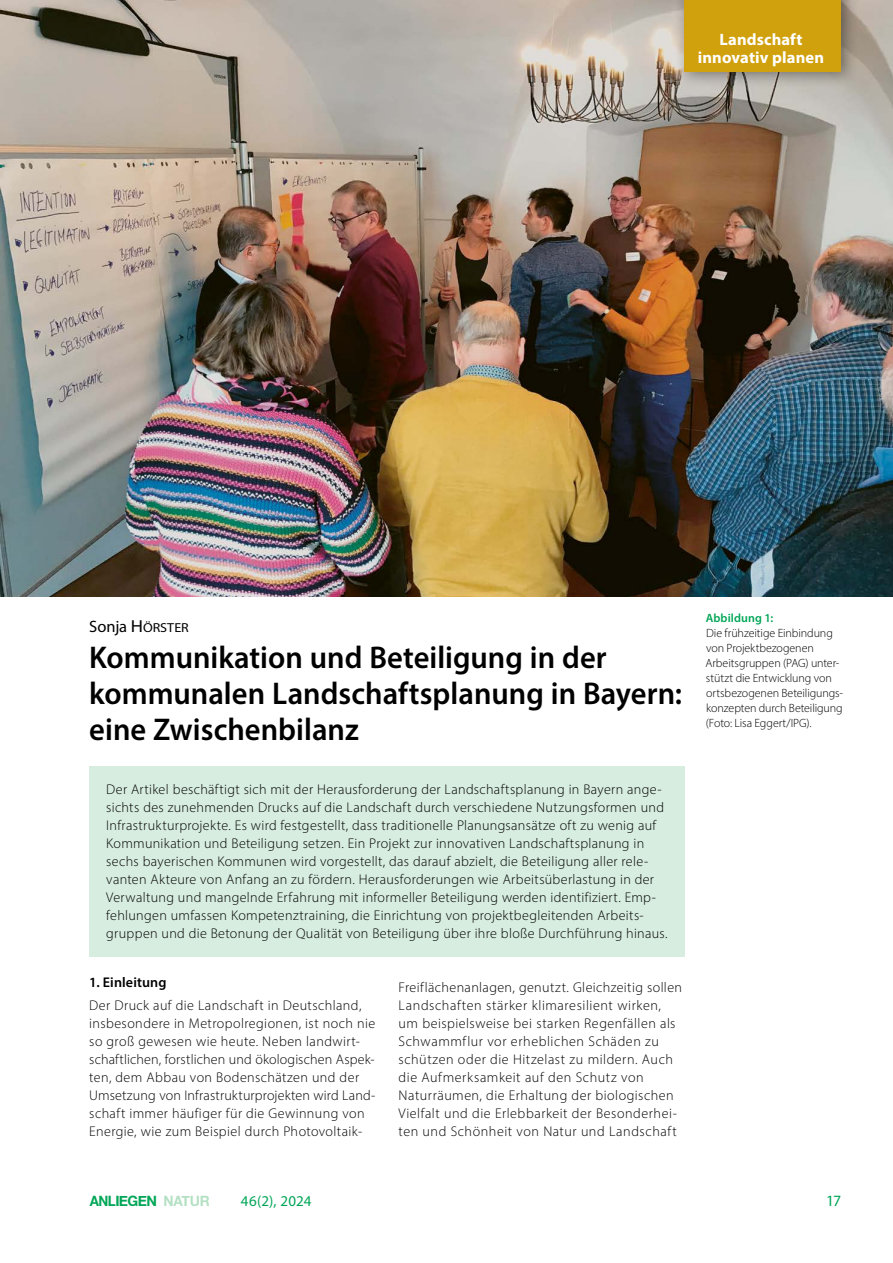
<style>
.page{position:relative;width:893px;height:1263px;background:#fff}
.page>*{position:absolute;margin:0;border:0;box-sizing:border-box;transform-origin:0 0}
.H__Haupttitel{font:600 31.5px/36px "Myriad Pro";color:#000}
.t1{font:700 16.5px/17.2px "Myriad Pro";letter-spacing:.005em;color:#fff;text-align:center}
.t2{font:15.75px "Myriad Pro";color:#00a657}
.t3{font:15px "Myriad Pro";letter-spacing:.005em;color:#00a657}
.t4{font:700 14.25px "Helvetica Neue";letter-spacing:-.035em;color:#00a657;scale:.94 1}
.P__Fließtext_2Sp{font:300 14.1px/18px "Myriad Pro";letter-spacing:.025em;color:#000}
.H1__Headline_Fliess{font:600 14.1px "Myriad Pro";letter-spacing:.01em;color:#000}
.Autor{font:13.05px "Myriad Pro";color:#000;scale:1.08 1}
.Bildlegende_linksbündig{font:300 12px/15px "Myriad Pro";letter-spacing:-.005em;color:#000}
.Bildlegende_Headline_linksbündig{font:600 12px "Myriad Pro";letter-spacing:.01em;color:#00a657}
.s1{font-size:16.5px}
.s2{font-size:17.4px}
.s3{color:rgb(104 193 135/.5)}
</style>
<div class="page">
<div style="left:89px;top:766px;width:596px;height:190px;background:#d7eddf"></div>
<img style="left:0;top:0;width:893px;height:596px">
<div style="left:674px;top:0;width:184px;height:89px;background:#000;opacity:.4"></div>
<div style="left:685px;top:0;width:156px;height:71px;background:#d1a10d"></div>
<p class="t1" style="left:698px;top:31px;width:128px">Landschaft innovativ planen</p>
<p class="Autor" style="left:89px;top:619px;width:94px"><span class="s1">Sonja</span> <span class="s2">H</span>ÖRSTER</p>
<p class="H__Haupttitel" style="left:89px;top:638px;width:594px">Kommunikation und Beteiligung in der kommunalen Landschaftsplanung in Bayern: eine Zwischenbilanz</p>
<p class="P__Fließtext_2Sp" style="left:106px;top:780px;width:563px">Der Artikel beschäftigt sich mit der Herausforderung der Landschaftsplanung in Bayern ange&shy;sichts des zunehmenden Drucks auf die Landschaft durch verschiedene Nutzungsformen und Infrastrukturprojekte. Es wird festgestellt, dass traditionelle Planungsansätze oft zu wenig auf Kommunikation und Beteiligung setzen. Ein Projekt zur innovativen Landschaftsplanung in sechs bayerischen Kommunen wird vorgestellt, das darauf abzielt, die Beteiligung aller rele&shy;vanten Akteure von Anfang an zu fördern. Herausforderungen wie Arbeitsüberlastung in der Verwaltung und mangelnde Erfahrung mit informeller Beteiligung werden identifiziert. Emp&shy;fehlungen umfassen Kompetenztraining, die Einrichtung von projektbegleitenden Arbeits&shy;gruppen und die Betonung der Qualität von Beteiligung über ihre bloße Durchführung hinaus.</p>
<h1 class="H1__Headline_Fliess" style="left:89px;top:973px;width:79px">1. Einleitung</h1>
<p class="P__Fließtext_2Sp" style="left:89px;top:996px;width:287px">Der Druck auf die Landschaft in Deutschland, insbesondere in Metropolregionen, ist noch nie so groß gewesen wie heute. Neben landwirt&shy;schaftlichen, forstlichen und ökologischen Aspek&shy;ten, dem Abbau von Bodenschätzen und der Umsetzung von Infrastrukturprojekten wird Land&shy;schaft immer häufiger für die Gewinnung von Energie, wie zum Beispiel durch Photovoltaik--</p>
<p class="P__Fließtext_2Sp" style="left:399px;top:978px;width:285px">Freiflächenanlagen, genutzt. Gleichzeitig sollen Landschaften stärker klimaresilient wirken, um beispielsweise bei starken Regenfällen als Schwammflur vor erheblichen Schäden zu schützen oder die Hitzelast zu mildern. Auch die Aufmerksamkeit auf den Schutz von Naturräumen, die Erhaltung der biologischen Vielfalt und die Erlebbarkeit der Besonderhei&shy;ten und Schönheit von Natur und Landschaft</p>
<p class="Bildlegende_Headline_linksbündig" style="left:706px;top:610px;width:69px">Abbildung 1:</p>
<p class="Bildlegende_linksbündig" style="left:705px;top:625px;width:139px">Die frühzeitige Einbindung von Projektbezogenen<br>Arbeitsgruppen (PAG) unter&shy;stützt die Entwicklung von ortsbezogenen Beteiligungs&shy;konzepten durch Beteiligung (Foto: Lisa Eggert/IPG).</p>
<p class="t4" style="left:90px;top:1189px;width:129px">ANLIEGEN <span class="s3">NATUR</span></p>
<p class="t3" style="left:241px;top:1191px;width:72px">46(2), 2024</p>
<p class="t2" style="left:826px;top:1191px;width:16px">17</p>
</div>
